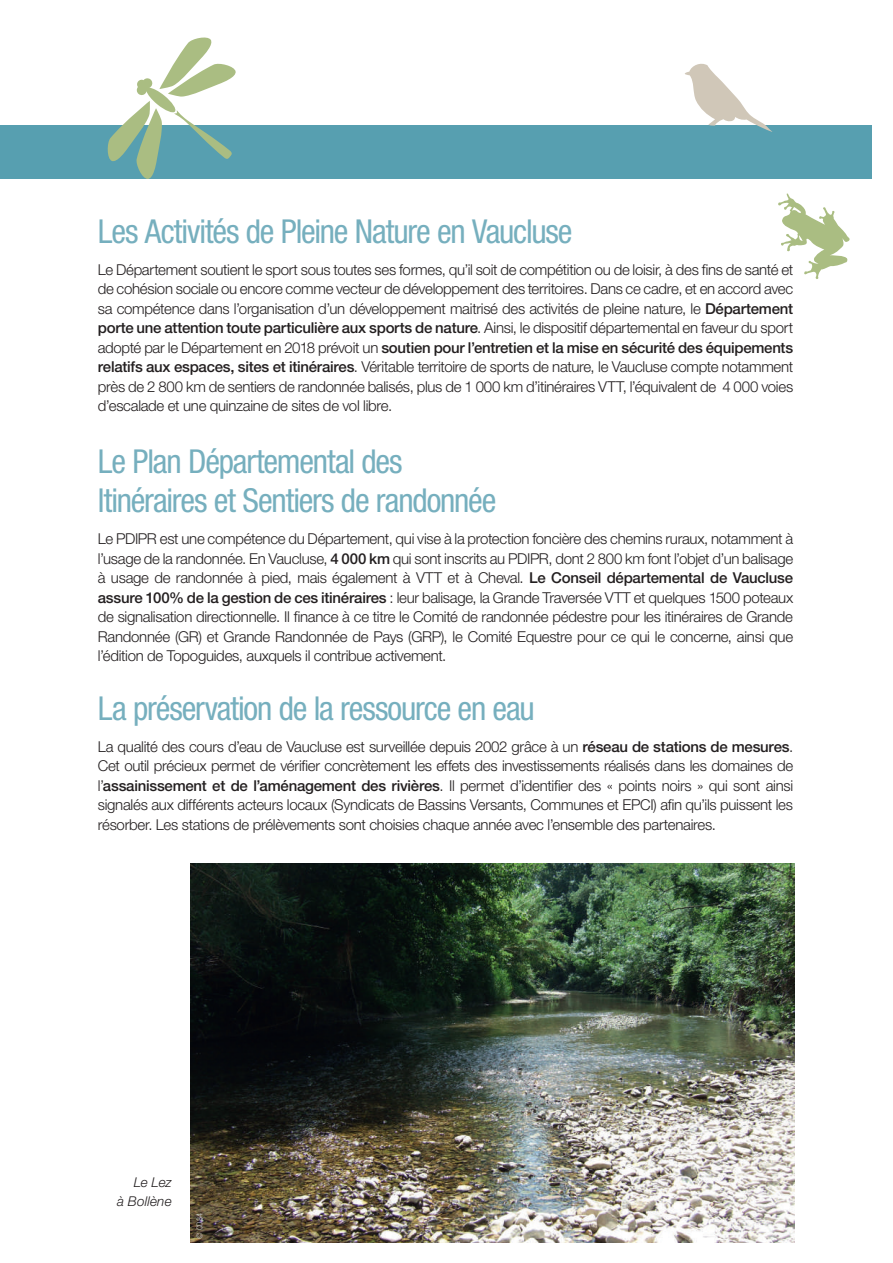
<style>
.page{position:relative;width:893px;height:1263px;background:#fff}
.page>*{position:absolute;margin:0;border:0;box-sizing:border-box;transform-origin:0 0}
.t1{font:condensed 33px/39px "Helvetica Neue LT Std";letter-spacing:-.035em;color:#76afbe}
.t2{font:300 15px/19.5px "Helvetica Neue LT Std";letter-spacing:-.02em;color:#231f20;text-align:justify}
.t3{font:italic 300 13.5px/19.5px "Helvetica Neue LT Std";letter-spacing:.01em;color:#231f20;text-align:right}
.t4{font:300 condensed 8.25px "Helvetica Neue LT Std";color:#c7c8ca}
.s1{font-weight:500}
</style>
<div class="page">
<div style="left:0;top:126px;width:872px;height:53px;background:#579fb0"></div>
<svg style="left:107px;top:37px;width:129px;height:142px"></svg>
<svg style="left:685px;top:63px;width:87px;height:69px"></svg>
<svg style="left:778px;top:193px;width:72px;height:86px"></svg>
<img style="left:190px;top:863px;width:605px;height:379px">
<h1 class="t1" style="left:98px;top:211px;width:476px">Les Activités de Pleine Nature en Vaucluse</h1>
<p class="t2" style="left:98px;top:259px;width:697px">Le Département soutient le sport sous toutes ses formes, qu’il soit de compétition ou de loisir, à des fins de santé et de cohésion sociale ou encore comme vecteur de développement des territoires. Dans ce cadre, et en accord avec sa compétence dans l’organisation d’un développement maitrisé des activités de pleine nature, le <span class="s1">Département porte une attention toute particulière aux sports de nature</span>. Ainsi, le dispositif départemental en faveur du sport adopté par le Département en 2018 prévoit un <span class="s1">soutien pour l’entretien et la mise en sécurité des équipements relatifs aux espaces, sites et itinéraires</span>. Véritable territoire de sports de nature, le Vaucluse compte notamment près de 2 800 km de sentiers de randonnée balisés, plus de 1 000 km d’itinéraires VTT, l’équivalent de 4 000 voies d’escalade et une quinzaine de sites de vol libre.</p>
<h1 class="t1" style="left:98px;top:441px;width:400px">Le Plan Départemental des<br>Itinéraires et Sentiers de randonnée</h1>
<p class="t2" style="left:98px;top:529px;width:697px">Le PDIPR est une compétence du Département, qui vise à la protection foncière des chemins ruraux, notamment à l’usage de la randonnée. En Vaucluse, <span class="s1">4 000 km</span> qui sont inscrits au PDIPR, dont 2 800 km font l’objet d’un balisage à usage de randonnée à pied, mais également à VTT et à Cheval. <span class="s1">Le Conseil départemental de Vaucluse assure 100% de la gestion de ces itinéraires</span> : leur balisage, la Grande Traversée VTT et quelques 1500 poteaux de signalisation directionnelle. Il finance à ce titre le Comité de randonnée pédestre pour les itinéraires de Grande Randonnée (GR) et Grande Randonnée de Pays (GRP), le Comité Equestre pour ce qui le concerne, ainsi que l’édition de Topoguides, auxquels il contribue activement.</p>
<h1 class="t1" style="left:98px;top:688px;width:438px">La préservation de la ressource en eau</h1>
<p class="t2" style="left:98px;top:736px;width:697px">La qualité des cours d’eau de Vaucluse est surveillée depuis 2002 grâce à un <span class="s1">réseau de stations de mesures</span>.<br>Cet outil précieux permet de vérifier concrètement les effets des investissements réalisés dans les domaines de l’<span class="s1">assainissement et de l’aménagement des rivières</span>. Il permet d’identifier des « points noirs » qui sont ainsi signalés aux différents acteurs locaux (Syndicats de Bassins Versants, Communes et EPCI) afin qu’ils puissent les résorber. Les stations de prélèvements sont choisies chaque année avec l’ensemble des partenaires.</p>
<p class="t3" style="left:117px;top:1172px;width:56px">Le Lez<br>à Bollène</p>
<p class="t4" style="left:195px;top:1238px;width:27px;rotate:-90deg">© CD84</p>
</div>
